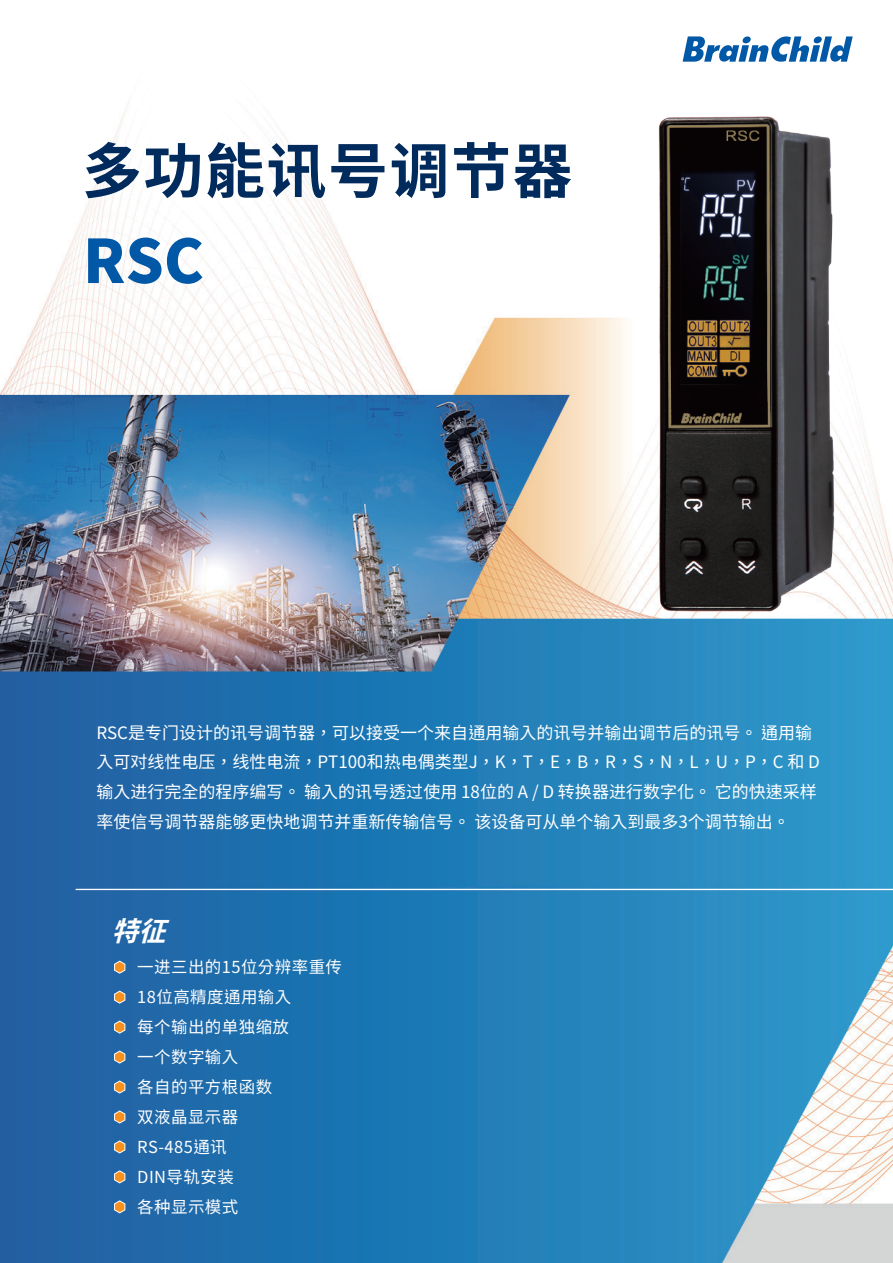
<style>
.page{position:relative;width:893px;height:1263px;background:#fff}
.page>*{position:absolute;margin:0;border:0;box-sizing:border-box;transform-origin:0 0}
.t1{font:700 60px "Noto Sans CJ Ktc";letter-spacing:.025em;color:#002b5c}
.t2{font:900 60px "Noto Sans CJ Ktc";color:#0158a6}
.t3{font:italic 700 27px "Noto Sans CJ Ktc";color:#fff}
.t4{font:16.95px/29.7px "Noto Sans CJ Ktc";color:#fff}
.t5{font:16.5px/30px "Noto Sans CJ Ktc";letter-spacing:.025em;color:#fff}
</style>
<div class="page">
<img style="left:0;top:60px;width:893px;height:1203px">
<img style="left:659px;top:115px;width:176px;height:496px">
<svg style="left:114px;top:960px;width:12px;height:14px"></svg>
<svg style="left:114px;top:1080px;width:12px;height:14px"></svg>
<svg style="left:114px;top:1020px;width:12px;height:14px"></svg>
<svg style="left:114px;top:1140px;width:12px;height:14px"></svg>
<svg style="left:114px;top:1200px;width:12px;height:14px"></svg>
<svg style="left:114px;top:990px;width:12px;height:14px"></svg>
<svg style="left:114px;top:1110px;width:12px;height:14px"></svg>
<svg style="left:114px;top:1050px;width:12px;height:14px"></svg>
<svg style="left:114px;top:1170px;width:12px;height:14px"></svg>
<hr style="left:76px;top:889px;width:817px;height:1px;background:#fff">
<svg style="left:683px;top:36px;width:170px;height:26px"></svg>
<h1 class="t1" style="left:82px;top:137px;width:492px">多功能讯号调节器</h1>
<h1 class="t2" style="left:83px;top:227px;width:122px">RSC</h1>
<p class="t4" style="left:96px;top:718px;width:725px">RSC是专门设计的讯号调节器，可以接受一个来自通用输入的讯号并输出调节后的讯号。 通用输入可对线性电压，线性电流，PT100和热电偶类型J，K，T，E，B，R，S，N，L，U，P，C 和 D输入进行完全的程序编写。 输入的讯号透过使用 18位的 A / D 转换器进行数字化。 它的快速采样率使信号调节器能够更快地调节并重新传输信号。 该设备可从单个输入到最多3个调节输出。</p>
<h2 class="t3" style="left:111px;top:916px;width:76px">特征</h2>
<p class="t5" style="left:137px;top:952px;width:206px">一进三出的15位分辨率重传<br>18位高精度通用输入<br>每个输出的单独缩放<br>一个数字输入<br>各自的平方根函数<br>双液晶显示器<br>RS-485通讯<br>DIN导轨安装<br>各种显示模式</p>
</div>
